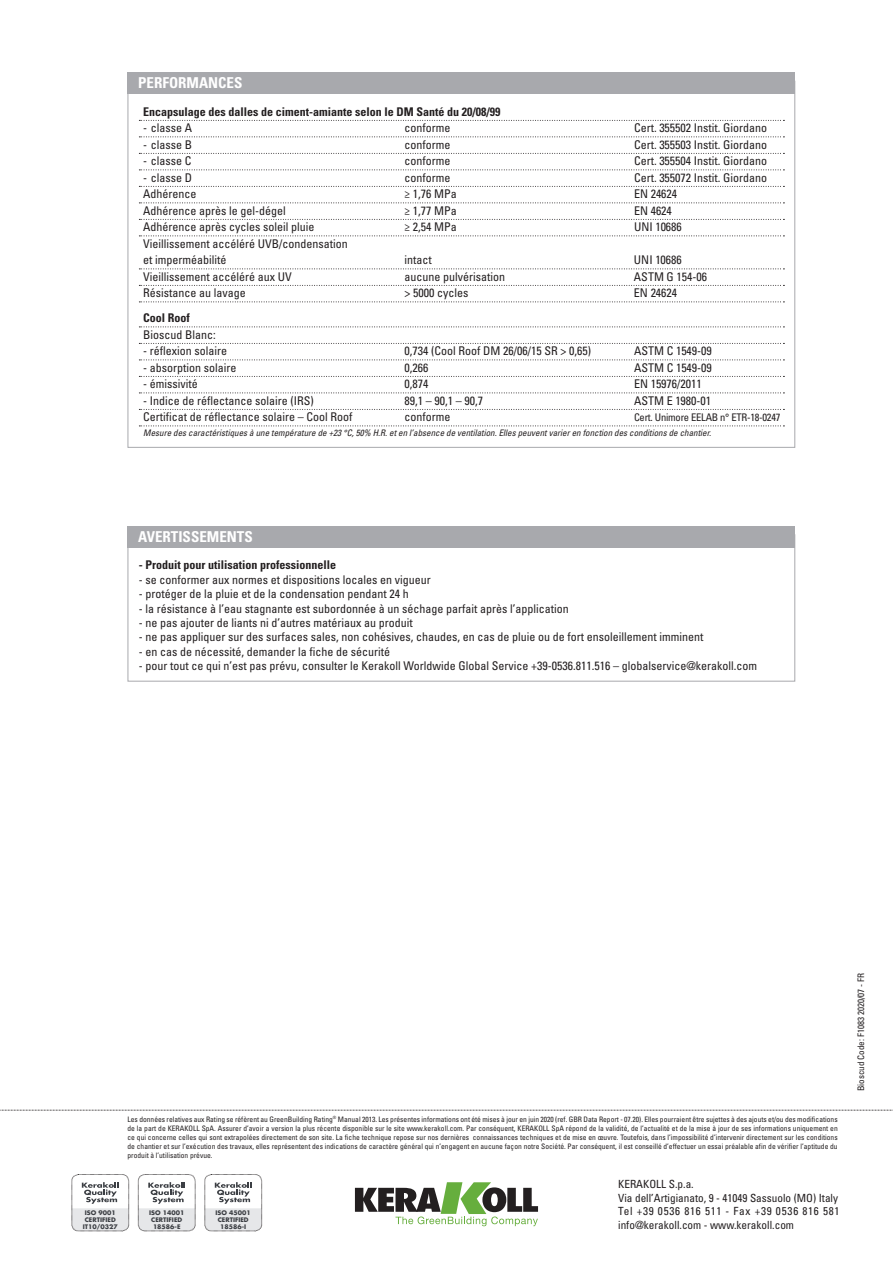
<style>
.page{position:relative;width:893px;height:1263px;background:#fff}
.page>*{position:absolute;margin:0;border:0;box-sizing:border-box;transform-origin:0 0}
.titolo_box{font:700 condensed 15px "Univers LT Std";color:#fff}
.tabelle_-_testo{font:condensed 12px/16.5px "Univers LT Std";color:#231f20}
.testo_box{font:condensed 12px "Univers LT Std";color:#231f20}
.tabelle_-_testo-2{font:700 condensed 12px "Univers LT Std";color:#231f20}
.testo_box_bold{font:700 condensed 12px "Univers LT Std";color:#231f20}
.t1{font:condensed 11.25px/13.5px "Univers LT Std";color:#231f20}
.tabelle_-_testo-3{font:condensed 10.5px "Univers LT Std";letter-spacing:-.02em;color:#231f20}
.tabelle_-_note{font:italic condensed 9px "Univers LT Std";color:#231f20}
.notag_eco_codice_sc{font:condensed 9px "Univers LT Std";color:#231f20}
.t2{font:condensed 7.5px/9px "Univers LT Std";color:#231f20;text-align:justify}
.t3{font:700 6.15px/7.4px "Futura Std";color:#3c3f44;text-align:center}
</style>
<div class="page">
<svg style="left:0;top:1110px;width:893px;height:1px"></svg>
<svg style="left:355px;top:1182px;width:183px;height:44px"></svg>
<div style="left:72px;top:1174px;width:57px;height:57px;border:1px dashed #231f20;border-radius:7px"></div>
<svg style="left:72px;top:1182px;width:57px;height:49px"></svg>
<div style="left:138px;top:1174px;width:57px;height:57px;border:1px dashed #231f20;border-radius:7px"></div>
<svg style="left:138px;top:1182px;width:57px;height:49px"></svg>
<div style="left:205px;top:1174px;width:57px;height:57px;border:1px dashed #231f20;border-radius:7px"></div>
<svg style="left:205px;top:1182px;width:57px;height:49px"></svg>
<div style="left:128px;top:526px;width:667px;height:21px;background:#a8a9ad"></div>
<svg style="left:139px;top:120px;width:645px;height:1px"></svg>
<svg style="left:139px;top:136px;width:645px;height:1px"></svg>
<svg style="left:139px;top:153px;width:645px;height:1px"></svg>
<svg style="left:139px;top:169px;width:645px;height:1px"></svg>
<svg style="left:139px;top:186px;width:645px;height:1px"></svg>
<svg style="left:139px;top:202px;width:645px;height:1px"></svg>
<svg style="left:139px;top:219px;width:645px;height:1px"></svg>
<svg style="left:139px;top:235px;width:645px;height:1px"></svg>
<svg style="left:139px;top:268px;width:645px;height:1px"></svg>
<svg style="left:139px;top:285px;width:645px;height:1px"></svg>
<svg style="left:139px;top:301px;width:645px;height:1px"></svg>
<svg style="left:139px;top:326px;width:645px;height:1px"></svg>
<svg style="left:139px;top:343px;width:645px;height:1px"></svg>
<svg style="left:139px;top:359px;width:645px;height:1px"></svg>
<svg style="left:139px;top:376px;width:645px;height:1px"></svg>
<svg style="left:139px;top:392px;width:645px;height:1px"></svg>
<svg style="left:139px;top:409px;width:645px;height:1px"></svg>
<svg style="left:139px;top:425px;width:645px;height:1px"></svg>
<div style="left:128px;top:72px;width:667px;height:22px;background:#a8a9ad"></div>
<p class="titolo_box" style="left:138px;top:74px;width:106px">PERFORMANCES</p>
<p class="tabelle_-_testo-2" style="left:143px;top:104px;width:359px">Encapsulage des dalles de ciment-amiante selon le DM Santé du 20/08/99</p>
<p class="tabelle_-_testo" style="left:143px;top:120px;width:51px">- classe A</p>
<p class="tabelle_-_testo" style="left:404px;top:120px;width:47px">conforme</p>
<p class="tabelle_-_testo" style="left:634px;top:120px;width:135px">Cert. 355502 Instit. Giordano</p>
<p class="tabelle_-_testo" style="left:143px;top:136px;width:51px">- classe B</p>
<p class="tabelle_-_testo" style="left:404px;top:136px;width:47px">conforme</p>
<p class="tabelle_-_testo" style="left:634px;top:136px;width:135px">Cert. 355503 Instit. Giordano</p>
<p class="tabelle_-_testo" style="left:143px;top:153px;width:50px">- classe C</p>
<p class="tabelle_-_testo" style="left:404px;top:153px;width:47px">conforme</p>
<p class="tabelle_-_testo" style="left:634px;top:153px;width:135px">Cert. 355504 Instit. Giordano</p>
<p class="tabelle_-_testo" style="left:143px;top:169px;width:51px">- classe D</p>
<p class="tabelle_-_testo" style="left:404px;top:169px;width:47px">conforme</p>
<p class="tabelle_-_testo" style="left:634px;top:169px;width:135px">Cert. 355072 Instit. Giordano</p>
<p class="tabelle_-_testo" style="left:143px;top:186px;width:55px">Adhérence</p>
<p class="tabelle_-_testo" style="left:404px;top:186px;width:54px">≥ 1,76 MPa</p>
<p class="tabelle_-_testo" style="left:634px;top:186px;width:45px">EN 24624</p>
<p class="tabelle_-_testo" style="left:143px;top:202px;width:144px">Adhérence après le gel-dégel</p>
<p class="tabelle_-_testo" style="left:404px;top:202px;width:54px">≥ 1,77 MPa</p>
<p class="tabelle_-_testo" style="left:634px;top:202px;width:39px">EN 4624</p>
<p class="tabelle_-_testo" style="left:143px;top:219px;width:173px">Adhérence après cycles soleil pluie</p>
<p class="tabelle_-_testo" style="left:404px;top:219px;width:54px">≥ 2,54 MPa</p>
<p class="tabelle_-_testo" style="left:634px;top:219px;width:49px">UNI 10686</p>
<p class="tabelle_-_testo" style="left:143px;top:235px;width:206px">Vieillissement accéléré UVB/condensation et imperméabilité</p>
<p class="tabelle_-_testo" style="left:404px;top:252px;width:29px">intact</p>
<p class="tabelle_-_testo" style="left:634px;top:252px;width:49px">UNI 10686</p>
<p class="tabelle_-_testo" style="left:143px;top:268px;width:150px">Vieillissement accéléré aux UV</p>
<p class="tabelle_-_testo" style="left:404px;top:268px;width:102px">aucune pulvérisation</p>
<p class="tabelle_-_testo" style="left:634px;top:268px;width:75px">ASTM G 154-06</p>
<p class="tabelle_-_testo" style="left:143px;top:285px;width:104px">Résistance au lavage</p>
<p class="tabelle_-_testo" style="left:404px;top:285px;width:65px">&gt; 5000 cycles</p>
<p class="tabelle_-_testo" style="left:634px;top:285px;width:45px">EN 24624</p>
<p class="tabelle_-_testo-2" style="left:143px;top:311px;width:48px">Cool Roof</p>
<p class="tabelle_-_testo" style="left:143px;top:326px;width:74px">Bioscud Blanc:</p>
<p class="tabelle_-_testo" style="left:143px;top:343px;width:85px">- réflexion solaire</p>
<p class="tabelle_-_testo" style="left:404px;top:343px;width:188px">0,734 (Cool Roof DM 26/06/15 SR &gt; 0,65)</p>
<p class="tabelle_-_testo" style="left:634px;top:343px;width:79px">ASTM C 1549-09</p>
<p class="tabelle_-_testo" style="left:143px;top:359px;width:95px">- absorption solaire</p>
<p class="tabelle_-_testo" style="left:404px;top:359px;width:25px">0,266</p>
<p class="tabelle_-_testo" style="left:634px;top:359px;width:79px">ASTM C 1549-09</p>
<p class="tabelle_-_testo" style="left:143px;top:376px;width:56px">- émissivité</p>
<p class="tabelle_-_testo" style="left:404px;top:376px;width:25px">0,874</p>
<p class="tabelle_-_testo" style="left:634px;top:376px;width:69px">EN 15976/2011</p>
<p class="tabelle_-_testo" style="left:143px;top:392px;width:172px">- Indice de réflectance solaire (IRS)</p>
<p class="tabelle_-_testo" style="left:404px;top:392px;width:80px">89,1 – 90,1 – 90,7</p>
<p class="tabelle_-_testo" style="left:634px;top:392px;width:79px">ASTM E 1980-01</p>
<p class="tabelle_-_testo" style="left:143px;top:409px;width:211px">Certificat de réflectance solaire – Cool Roof</p>
<p class="tabelle_-_testo" style="left:404px;top:409px;width:47px">conforme</p>
<p class="tabelle_-_testo-3" style="left:634px;top:411px;width:148px">Cert. Unimore EELAB n° ETR-18-0247</p>
<p class="tabelle_-_note" style="left:143px;top:427px;width:569px">Mesure des caractéristiques à une température de +23 °C, 50% H.R. et en l’absence de ventilation. Elles peuvent varier en fonction des conditions de chantier.</p>
<p class="titolo_box" style="left:138px;top:527px;width:116px">AVERTISSEMENTS</p>
<p class="testo_box_bold" style="left:139px;top:558px;width:199px">- Produit pour utilisation professionnelle</p>
<p class="testo_box" style="left:139px;top:572px;width:293px">- se conformer aux normes et dispositions locales en vigueur</p>
<p class="testo_box" style="left:139px;top:586px;width:271px">- protéger de la pluie et de la condensation pendant 24 h</p>
<p class="testo_box" style="left:139px;top:601px;width:431px">- la résistance à l’eau stagnante est subordonnée à un séchage parfait après l’application</p>
<p class="testo_box" style="left:139px;top:615px;width:275px">- ne pas ajouter de liants ni d’autres matériaux au produit</p>
<p class="testo_box" style="left:139px;top:629px;width:566px">- ne pas appliquer sur des surfaces sales, non cohésives, chaudes, en cas de pluie ou de fort ensoleillement imminent</p>
<p class="testo_box" style="left:139px;top:644px;width:253px">- en cas de nécessité, demander la fiche de sécurité</p>
<p class="testo_box" style="left:139px;top:658px;width:620px">- pour tout ce qui n’est pas prévu, consulter le Kerakoll Worldwide Global Service +39-0536.811.516 – globalservice@kerakoll.com</p>
<p class="t2" style="left:128px;top:1114px;width:712px">Les données relatives aux Rating se réfèrent au GreenBuilding Rating<sup>®</sup> Manual 2013. Les présentes informations ont été mises à jour en juin 2020 (ref. GBR Data Report - 07.20). Elles pourraient être sujettes à des ajouts et/ou des modifications de la part de KERAKOLL SpA. Assurer d’avoir a version la plus récente disponible sur le site www.kerakoll.com. Par conséquent, KERAKOLL SpA répond de la validité, de l’actualité et de la mise à jour de ses informations uniquement en ce qui concerne celles qui sont extrapolées directement de son site. La fiche technique repose sur nos dernières connaissances techniques et de mise en œuvre. Toutefois, dans l’impossibilité d’intervenir directement sur les conditions de chantier et sur l’exécution des travaux, elles représentent des indications de caractère général qui n’engagent en aucune façon notre Société. Par conséquent, il est conseillé d’effectuer un essai préalable afin de vérifier l’aptitude du produit à l’utilisation prévue.</p>
<p class="t3" style="left:83px;top:1208px;width:36px">ISO 9001<br>CERTIFIED<br>IT10/0327</p>
<p class="t3" style="left:149px;top:1208px;width:37px">ISO 14001<br>CERTIFIED<br>18586-E</p>
<p class="t3" style="left:216px;top:1208px;width:37px">ISO 45001<br>CERTIFIED<br>18586-I</p>
<h3 class="t1" style="left:618px;top:1177px;width:223px">KERAKOLL S.p.a.<br>Via dell’Artigianato, 9 - 41049 Sassuolo (MO) Italy Tel +39 0536 816 511 - Fax +39 0536 816 581 info@kerakoll.com - www.kerakoll.com</h3>
<p class="notag_eco_codice_sc" style="left:855px;top:1091px;width:120px;rotate:-90deg">Bioscud Code: F1083 2020/07 - FR</p>
</div>
